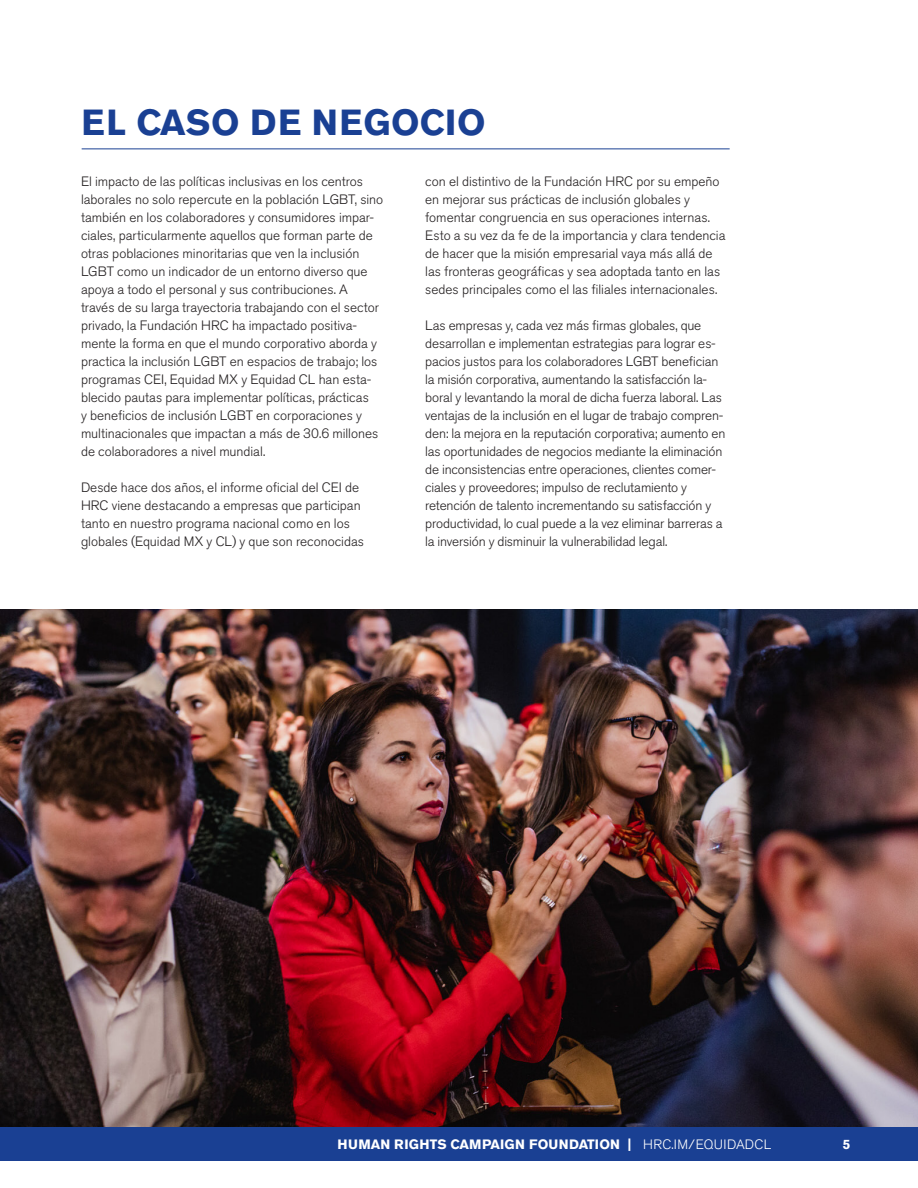
<style>
.page{position:relative;width:918px;height:1188px;background:#fff}
.page>*{position:absolute;margin:0;border:0;box-sizing:border-box;transform-origin:0 0}
.t1{font:700 36px "Akzidenz Grotesk Pro";letter-spacing:.02em;color:#1a4093}
.t2{font:300 13.5px/18px "Akzidenz Grotesk Pro";letter-spacing:-.005em;color:#231f20}
.t3{font:700 13.5px "Akzidenz Grotesk Pro";color:#fff}
.s1{font-weight:300}
</style>
<div class="page">
<img style="left:0;top:609px;width:918px;height:518px">
<div style="left:0;top:1127px;width:918px;height:34px;background:#1a4093"></div>
<hr style="left:82px;top:148px;width:648px;height:1px;background:#1a4093">
<p class="t1" style="left:82px;top:99px;width:405px">EL CASO DE NEGOCIO</p>
<p class="t2" style="left:81px;top:172px;width:304px">El impacto de las políticas inclusivas en los centros laborales no solo repercute en la población LGBT, sino también en los colaboradores y consumidores impar&shy;ciales, particularmente aquellos que forman parte de otras poblaciones minoritarias que ven la inclusión LGBT como un indicador de un entorno diverso que apoya a todo el personal y sus contribuciones. A través de su larga trayectoria trabajando con el sector privado, la Fundación HRC ha impactado positiva&shy;mente la forma en que el mundo corporativo aborda y practica la inclusión LGBT en espacios de trabajo; los programas CEI, Equidad MX y Equidad CL han esta&shy;blecido pautas para implementar políticas, prácticas<br>y beneficios de inclusión LGBT en corporaciones y multinacionales que impactan a más de 30.6 millones de colaboradores a nivel mundial.</p>
<p class="t2" style="left:81px;top:478px;width:285px">Desde hace dos años, el informe oficial del CEI de HRC viene destacando a empresas que participan tanto en nuestro programa nacional como en los globales (Equidad MX y CL) y que son reconocidas</p>
<p class="t2" style="left:425px;top:172px;width:302px">con el distintivo de la Fundación HRC por su empeño en mejorar sus prácticas de inclusión globales y fomentar congruencia en sus operaciones internas.<br>Esto a su vez da fe de la importancia y clara tendencia de hacer que la misión empresarial vaya más allá de las fronteras geográficas y sea adoptada tanto en las sedes principales como el las filiales internacionales.</p>
<p class="t2" style="left:425px;top:316px;width:302px">Las empresas y, cada vez más firmas globales, que desarrollan e implementan estrategias para lograr es&shy;pacios justos para los colaboradores LGBT benefician la misión corporativa, aumentando la satisfacción la&shy;boral y levantando la moral de dicha fuerza laboral. Las ventajas de la inclusión en el lugar de trabajo compren&shy;den: la mejora en la reputación corporativa; aumento en las oportunidades de negocios mediante la eliminación de inconsistencias entre operaciones, clientes comer&shy;ciales y proveedores; impulso de reclutamiento y retención de talento incrementando su satisfacción y productividad, lo cual puede a la vez eliminar barreras a la inversión y disminuir la vulnerabilidad legal.</p>
<p class="t3" style="left:338px;top:1136px;width:435px">HUMAN RIGHTS CAMPAIGN FOUNDATION | <span class="s1">HRC.IM/EQUIDADCL</span></p>
<p class="t3" style="left:843px;top:1136px;width:9px">5</p>
</div>
